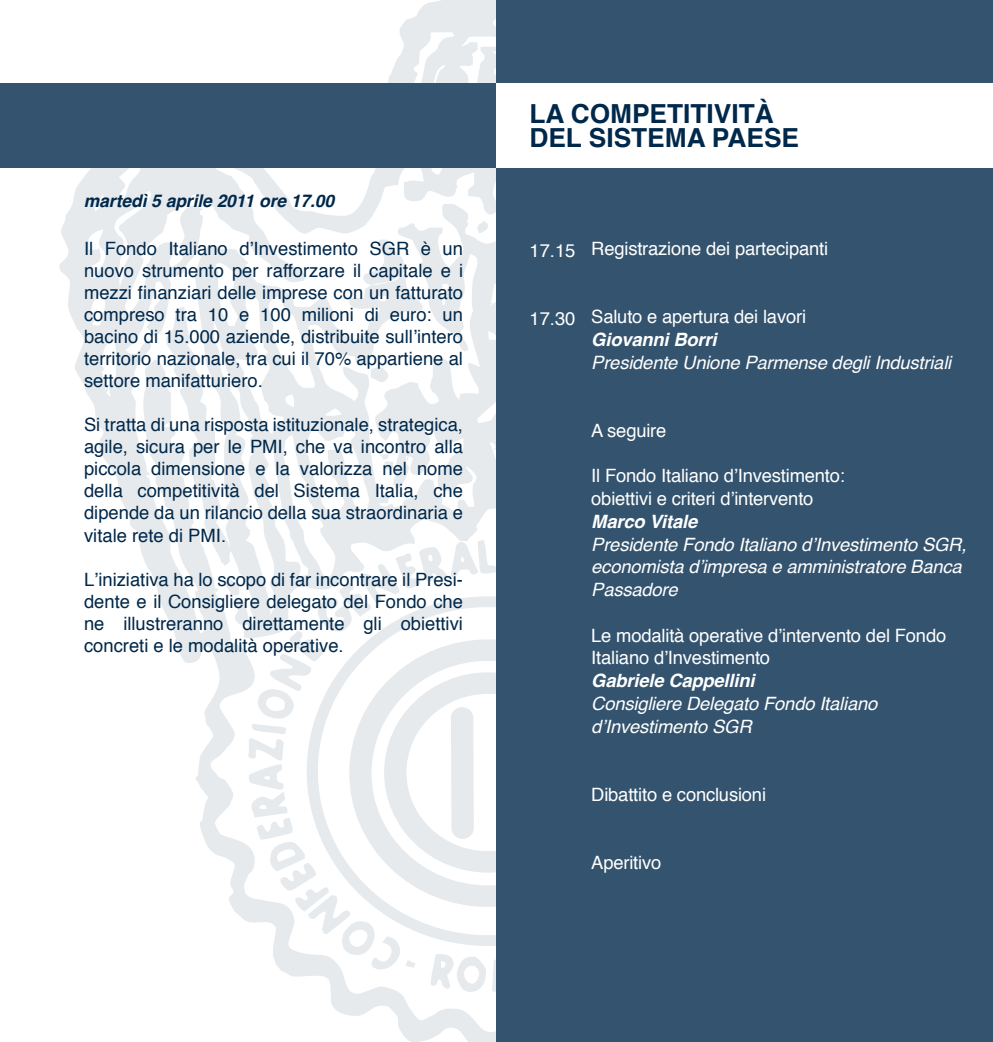
<style>
.page{position:relative;width:993px;height:1042px;background:#fff}
.page>*{position:absolute;margin:0;border:0;box-sizing:border-box;transform-origin:0 0}
.t1{font:700 26.25px/24.5px "Helvetica";color:#00284a}
.t2{font:18.38px/22.1px "Helvetica";color:#00284a;text-align:justify}
.t3{font:18.38px/22.8px "Helvetica";letter-spacing:-.01em;color:#fff}
.t4{font:italic 18.38px/22.8px "Helvetica";letter-spacing:-.01em;color:#fff}
.t5{font:italic 700 18.38px "Helvetica";letter-spacing:-.01em;color:#fff}
.t6{font:italic 700 17.5px "Helvetica";letter-spacing:-.005em;color:#00284a}
</style>
<div class="page">
<svg style="left:59px;top:0;width:437px;height:1042px"></svg>
<div style="left:496px;top:0;width:496px;height:1042px;background:#33536e"></div>
<div style="left:496px;top:84px;width:496px;height:84px;background:#fff"></div>
<div style="left:0;top:84px;width:496px;height:84px;background:#33536e"></div>
<p class="t6" style="left:84px;top:186px;width:252px">martedì 5 aprile 2011 ore 17.00</p>
<p class="t2" style="left:84px;top:238px;width:380px">Il Fondo Italiano d’Investimento SGR è un nuovo strumento per rafforzare il capitale e i mezzi finanziari delle imprese con un fatturato compreso tra 10 e 100 milioni di euro: un bacino di 15.000 aziende, distribuite sull’intero territorio nazionale, tra cui il 70% appartiene al settore manifatturiero.</p>
<p class="t2" style="left:84px;top:414px;width:380px">Si tratta di una risposta istituzionale, strategica, agile, sicura per le PMI, che va incontro alla piccola dimensione e la valorizza nel nome della competitività del Sistema Italia, che dipende da un rilancio della sua straordinaria e vitale rete di PMI.</p>
<p class="t2" style="left:84px;top:569px;width:380px">L’iniziativa ha lo scopo di far incontrare il Presi&shy;dente e il Consigliere delegato del Fondo che ne illustreranno direttamente gli obiettivi concreti e le modalità operative.</p>
<h1 class="t1" style="left:529px;top:101px;width:271px">LA COMPETITIVITÀ<br>DEL SISTEMA PAESE</h1>
<p class="t3" style="left:529px;top:239px;width:47px">17.15</p>
<p class="t3" style="left:591px;top:237px;width:238px">Registrazione dei partecipanti</p>
<p class="t3" style="left:529px;top:307px;width:47px">17.30</p>
<p class="t3" style="left:591px;top:306px;width:216px">Saluto e apertura dei lavori</p>
<p class="t5" style="left:591px;top:324px;width:127px">Giovanni Borri</p>
<p class="t4" style="left:591px;top:351px;width:361px">Presidente Unione Parmense degli Industriali</p>
<p class="t3" style="left:591px;top:419px;width:77px">A seguire</p>
<p class="t3" style="left:591px;top:465px;width:255px">Il Fondo Italiano d’Investimento: obiettivi e criteri d’intervento</p>
<p class="t5" style="left:591px;top:506px;width:107px">Marco Vitale</p>
<p class="t4" style="left:591px;top:533px;width:376px">Presidente Fondo Italiano d’Investimento SGR, economista d’impresa e amministratore Banca<br>Passadore</p>
<p class="t3" style="left:591px;top:624px;width:356px">Le modalità operative d’intervento del Fondo<br>Italiano d’Investimento</p>
<p class="t5" style="left:591px;top:665px;width:165px">Gabriele Cappellini</p>
<p class="t4" style="left:591px;top:692px;width:287px">Consigliere Delegato Fondo Italiano d’Investimento SGR</p>
<p class="t3" style="left:591px;top:783px;width:176px">Dibattito e conclusioni</p>
<p class="t3" style="left:591px;top:852px;width:72px">Aperitivo</p>
</div>
